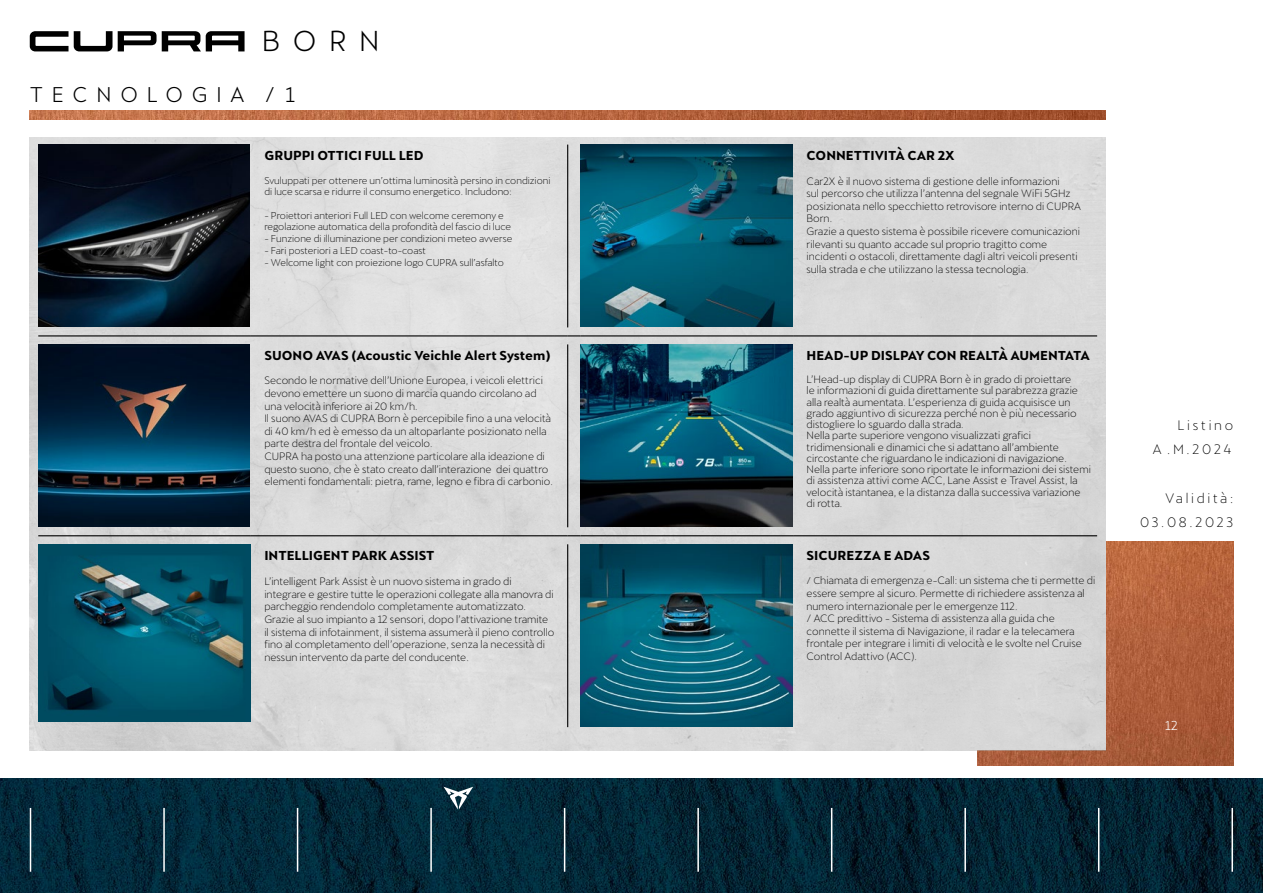
<style>
.page{position:relative;width:1263px;height:893px;background:#fff}
.page>*{position:absolute;margin:0;border:0;box-sizing:border-box;transform-origin:0 0}
.t1{font:28.35px "Cupra";color:#000}
.t2{font:21px "Cupra";letter-spacing:.42em;color:#000}
.t3{font:300 13.5px/24px "Cupra";letter-spacing:.2em;color:#000;text-align:right}
.t4{font:700 12.75px "Cupra";color:#000}
.t5{font:12.75px "Cupra";color:#fff}
.t6{font:300 10.5px/12.6px "Cupra";color:#000}
.t7{font:300 9.75px/11.7px "Cupra";color:#000}
.s1{font-size:9.75px}
</style>
<div class="page">
<img style="left:977px;top:542px;width:256px;height:223px">
<img style="left:30px;top:111px;width:1076px;height:8px">
<img style="left:30px;top:138px;width:1076px;height:612px">
<img style="left:0;top:778px;width:1263px;height:115px">
<hr style="left:30px;top:808px;width:1px;height:64px;background:#fff">
<hr style="left:163px;top:808px;width:2px;height:64px;background:#fff">
<hr style="left:297px;top:808px;width:1px;height:64px;background:#fff">
<hr style="left:430px;top:808px;width:2px;height:64px;background:#fff">
<hr style="left:564px;top:808px;width:1px;height:64px;background:#fff">
<hr style="left:697px;top:808px;width:2px;height:64px;background:#fff">
<hr style="left:831px;top:808px;width:1px;height:64px;background:#fff">
<hr style="left:964px;top:808px;width:2px;height:64px;background:#fff">
<hr style="left:1098px;top:808px;width:1px;height:64px;background:#fff">
<hr style="left:1231px;top:808px;width:2px;height:64px;background:#fff">
<svg style="left:444px;top:787px;width:29px;height:22px"></svg>
<svg style="left:30px;top:31px;width:215px;height:20px"></svg>
<hr style="left:567px;top:145px;width:1px;height:182px;background:#000">
<hr style="left:38px;top:335px;width:213px;height:1px;background:#000">
<hr style="left:251px;top:335px;width:304px;height:1px;background:#000">
<svg style="left:555px;top:335px;width:25px;height:1px"></svg>
<hr style="left:580px;top:335px;width:213px;height:1px;background:#000">
<hr style="left:793px;top:335px;width:304px;height:1px;background:#000">
<hr style="left:567px;top:344px;width:1px;height:183px;background:#000">
<hr style="left:38px;top:535px;width:213px;height:1px;background:#000">
<hr style="left:251px;top:535px;width:304px;height:1px;background:#000">
<svg style="left:555px;top:535px;width:25px;height:1px"></svg>
<hr style="left:580px;top:535px;width:213px;height:1px;background:#000">
<hr style="left:793px;top:535px;width:304px;height:1px;background:#000">
<hr style="left:567px;top:544px;width:1px;height:183px;background:#000">
<img style="left:38px;top:145px;width:212px;height:182px">
<img style="left:580px;top:145px;width:212px;height:182px">
<img style="left:38px;top:344px;width:212px;height:182px">
<img style="left:580px;top:344px;width:212px;height:182px">
<img style="left:38px;top:544px;width:213px;height:177px">
<img style="left:580px;top:544px;width:212px;height:182px">
<h1 class="t1" style="left:262px;top:16px;width:119px">BORN</h1>
<h2 class="t2" style="left:30px;top:76px;width:267px">TECNOLOGIA /1</h2>
<p class="t4" style="left:264px;top:148px;width:161px">GRUPPI OTTICI FULL LED</p>
<p class="t7" style="left:264px;top:173px;width:288px">Svuluppati per ottenere un’ottima luminosità persino in condizioni di luce scarsa e ridurre il consumo energetico. Includono:</p>
<p class="t7" style="left:264px;top:208px;width:248px">- Proiettori anteriori Full LED con welcome ceremony e regolazione automatica della profondità del fascio di luce</p>
<p class="t7" style="left:264px;top:231px;width:250px">- Funzione di illuminazione per condizioni meteo avverse</p>
<p class="t7" style="left:264px;top:243px;width:163px">- Fari posteriori a LED coast-to-coast</p>
<p class="t7" style="left:264px;top:255px;width:241px">- Welcome light con proiezione logo CUPRA sull’asfalto</p>
<p class="t4" style="left:264px;top:348px;width:288px">SUONO AVAS (Acoustic Veichle Alert System)</p>
<p class="t6" style="left:264px;top:373px;width:290px">Secondo le normative dell’Unione Europea, i veicoli elettrici devono emettere un suono di marcia quando circolano ad una velocità inferiore ai 20 km/h.<br>Il suono AVAS di CUPRA Born è percepibile fino a una velocità di 40 km/h ed è emesso da un altoparlante posizionato nella parte destra del frontale del veicolo.<br>CUPRA ha posto una attenzione particolare alla ideazione di questo suono, che è stato creato dall’interazione dei quattro elementi fondamentali: pietra, rame, legno e fibra di carbonio.</p>
<p class="t4" style="left:264px;top:548px;width:172px">INTELLIGENT PARK ASSIST</p>
<p class="t6" style="left:264px;top:573px;width:291px">L’intelligent Park Assist è un nuovo sistema in grado di integrare e gestire tutte le operazioni collegate alla manovra di parcheggio rendendolo completamente automatizzato.<br>Grazie al suo impianto a 12 sensori, dopo l’attivazione tramite il sistema di infotainment, il sistema assumerà il pieno controllo fino al completamento dell’operazione, senza la necessità di nessun intervento da parte del conducente.</p>
<p class="t4" style="left:806px;top:148px;width:149px">CONNETTIVITÀ CAR 2X</p>
<p class="t6" style="left:806px;top:173px;width:276px">Car2X è il nuovo sistema di gestione delle informazioni<br>sul percorso che utilizza l’antenna del segnale WiFi 5GHz posizionata nello specchietto retrovisore interno di CUPRA Born.<br>Grazie a questo sistema è possibile ricevere comunicazioni rilevanti su quanto accade sul proprio tragitto come incidenti o ostacoli, direttamente dagli altri veicoli presenti sulla strada e che utilizzano la stessa tecnologia.</p>
<p class="t4" style="left:806px;top:348px;width:285px">HEAD-UP DISLPAY CON REALTÀ AUMENTATA</p>
<p class="t6" style="left:806px;top:372px;width:286px;line-height:11.2px">L’Head-up display di CUPRA Born è in grado di proiettare<br>le informazioni di guida direttamente sul parabrezza grazie alla realtà aumentata. L’esperienza di guida acquisisce un grado aggiuntivo di sicurezza perché non è più necessario distogliere lo sguardo dalla strada.<br>Nella parte superiore vengono visualizzati grafici tridimensionali e dinamici che si adattano all’ambiente circostante che riguardano le indicazioni di navigazione.<br>Nella parte inferiore sono riportate le informazioni dei sistemi di assistenza attivi come ACC, Lane Assist e Travel Assist, la velocità istantanea, e la distanza dalla successiva variazione di rotta.</p>
<p class="t4" style="left:806px;top:548px;width:125px">SICUREZZA E ADAS</p>
<p class="t6" style="left:806px;top:573px;width:290px"><span class="s1">/ C</span>hiamata di emergenza e-Call: un sistema che ti permette di essere sempre al sicuro. Permette di richiedere assistenza al numero internazionale per le emergenze 112.<br>/ ACC predittivo - Sistema di assistenza alla guida che connette il sistema di Navigazione, il radar e la telecamera frontale per integrare i limiti di velocità e le svolte nel Cruise Control Adattivo (ACC).</p>
<p class="t3" style="left:1177px;top:411px;width:57px">Listino</p>
<p class="t3" style="left:1153px;top:435px;width:80px">A .M.2024</p>
<p class="t3" style="left:1140px;top:484px;width:95px">Validità:<br>03.08.2023</p>
<p class="t5" style="left:1165px;top:714px;width:14px">12</p>
</div>
